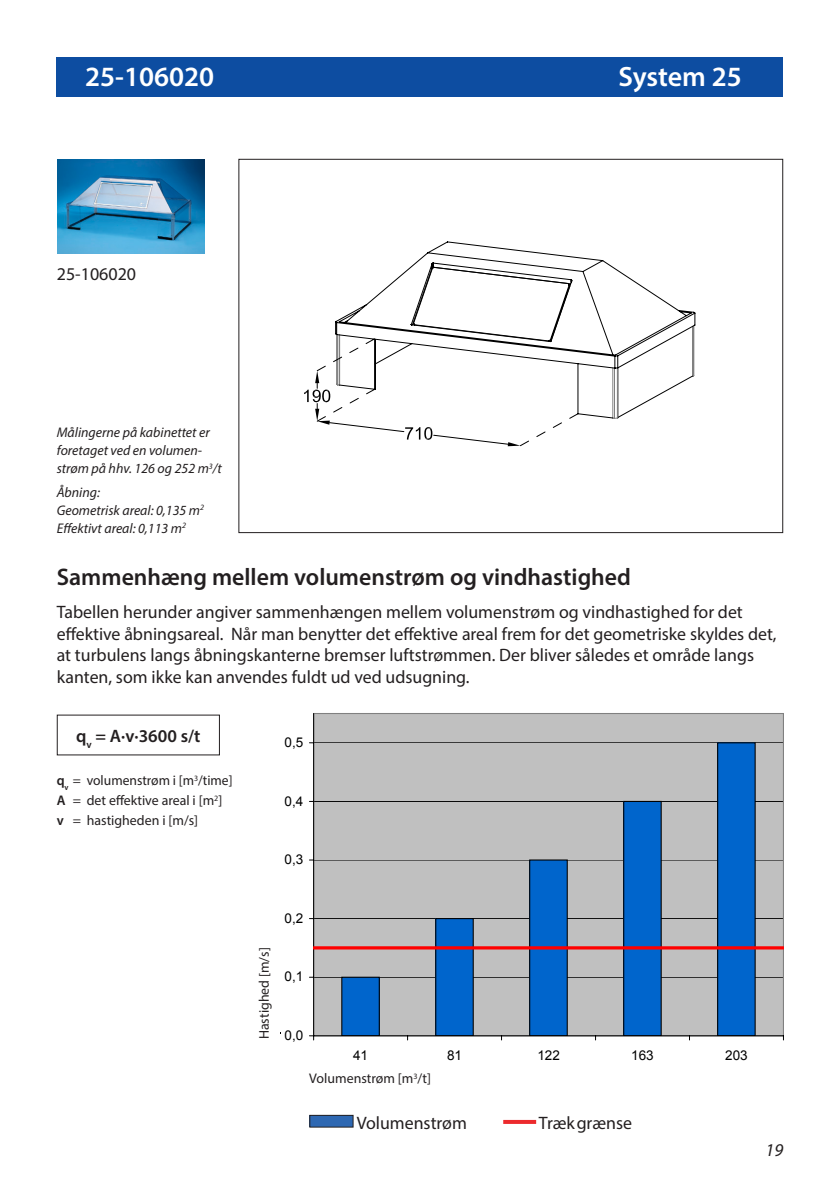
<style>
.page{position:relative;width:840px;height:1191px;background:#fff}
.page>*{position:absolute;margin:0;border:0;box-sizing:border-box;transform-origin:0 0}
.Bjælke{font:600 28px "Myriad Pro";color:#fff}
.sidetekst-kursiv{font:600 24px "Myriad Pro";color:#231f20}
.sidetekst-kursiv-2{font:18px/21.6px "Myriad Pro";color:#231f20}
.sidetekst-kursiv-3{font:600 18px "Myriad Pro";color:#231f20}
.BR{font:18px "Myriad Pro";color:#231f20}
.t1{font:italic 18px "Myriad Pro";color:#231f20}
.sidetekst-kursiv-4{font:italic 14px/18px "Myriad Pro";color:#231f20}
.sidetekst-kursiv-5{font:14px/20px "Myriad Pro";color:#231f20}
.t2{font:13.4px "Arial";color:#000}
.t3{font:11.2px/14px "Arial";color:#000;text-align:justify}
.t4{font:700 11.2px "Arial";color:#000}
.s1{font-weight:600}
</style>
<div class="page">
<div style="left:57px;top:57px;width:725px;height:39px;background:#0d4da1"></div>
<svg style="left:411px;top:241px;width:285px;height:206px"></svg>
<svg style="left:304px;top:266px;width:390px;height:180px"></svg>
<img style="left:57px;top:159px;width:147px;height:94px">
<svg style="left:309px;top:713px;width:475px;height:328px;background:#98abc0"></svg>
<div style="left:309px;top:1115px;width:44px;height:12px;background:#2e68b2"></div>
<div style="left:309px;top:1114px;width:44px;height:13px;border:1px solid #231f20"></div>
<svg style="left:503px;top:1120px;width:33px;height:4px"></svg>
<p class="Bjælke" style="left:85px;top:59px;width:130px">25-106020</p>
<p class="Bjælke" style="left:618px;top:59px;width:125px">System 25</p>
<p class="BR" style="left:57px;top:263px;width:81px">25-106020</p>
<p class="sidetekst-kursiv-4" style="left:57px;top:423px;width:166px">Målingerne på kabinettet er foretaget ved en volumen&shy;strøm på hhv. 126 og 252 m<sup>3</sup>/t</p>
<p class="sidetekst-kursiv-4" style="left:57px;top:483px;width:149px">Åbning:<br>Geometrisk areal: 0,135 m<sup>2<br></sup>Effektivt areal: 0,113 m<sup>2</sup></p>
<p class="sidetekst-kursiv" style="left:57px;top:562px;width:575px">Sammenhæng mellem volumenstrøm og vindhastighed</p>
<p class="sidetekst-kursiv-2" style="left:57px;top:601px;width:721px">Tabellen herunder angiver sammenhængen mellem volumenstrøm og vindhastighed for det effektive åbningsareal. Når man benytter det effektive areal frem for det geometriske skyldes det, at turbulens langs åbningskanterne bremser luftstrømmen. Der bliver således et område langs kanten, som ikke kan anvendes fuldt ud ved udsugning.</p>
<p class="t4" style="left:302px;top:569px;width:17px">0,2</p>
<p class="t3" style="left:347px;top:570px;width:30px">81,37</p>
<p class="t3" style="left:452px;top:570px;width:23px">0,15<br>0,15<br>0,15</p>
<p class="t4" style="left:302px;top:611px;width:17px">0,5</p>
<p class="t3" style="left:340px;top:612px;width:36px">203,43</p>
<p class="t3" style="left:452px;top:612px;width:23px">0,15</p>
<p class="sidetekst-kursiv-3" style="left:76px;top:724px;width:126px">q<sub>v</sub> = A·v·3600 s/t</p>
<p class="sidetekst-kursiv-5" style="left:57px;top:770px;width:177px"><span class="s1">q</span><sub>v</sub> = volumenstrøm i [m<sup>3</sup>/time]<br><span class="s1">A</span> = det effektive areal i [m<sup>2</sup>] <span class="s1">v</span> = hastigheden i [m/s]</p>
<p class="t2" style="left:284px;top:733px;width:20px">0,5</p>
<p class="t2" style="left:284px;top:792px;width:20px">0,4</p>
<p class="t2" style="left:284px;top:850px;width:20px">0,3</p>
<p class="sidetekst-kursiv-5" style="left:254px;top:1039px;width:93px;rotate:-90deg">Hastighed [m/s]</p>
<p class="t2" style="left:284px;top:909px;width:20px">0,2</p>
<p class="t2" style="left:284px;top:968px;width:20px">0,1</p>
<p class="t2" style="left:284px;top:1026px;width:20px">0,0</p>
<p class="t2" style="left:353px;top:1046px;width:17px">41</p>
<p class="t2" style="left:447px;top:1046px;width:17px">81</p>
<p class="t2" style="left:537px;top:1046px;width:24px">122</p>
<p class="t2" style="left:631px;top:1046px;width:24px">163</p>
<p class="t2" style="left:724px;top:1046px;width:24px">203</p>
<p class="sidetekst-kursiv-5" style="left:309px;top:1068px;width:123px">Volumenstrøm [m<sup>3</sup>/t]</p>
<p class="sidetekst-kursiv-2" style="left:356px;top:1111px;width:112px">Volumenstrøm</p>
<p class="sidetekst-kursiv-2" style="left:538px;top:1111px;width:94px">Trækgrænse</p>
<p class="t1" style="left:765px;top:1138px;width:19px">19</p>
</div>
